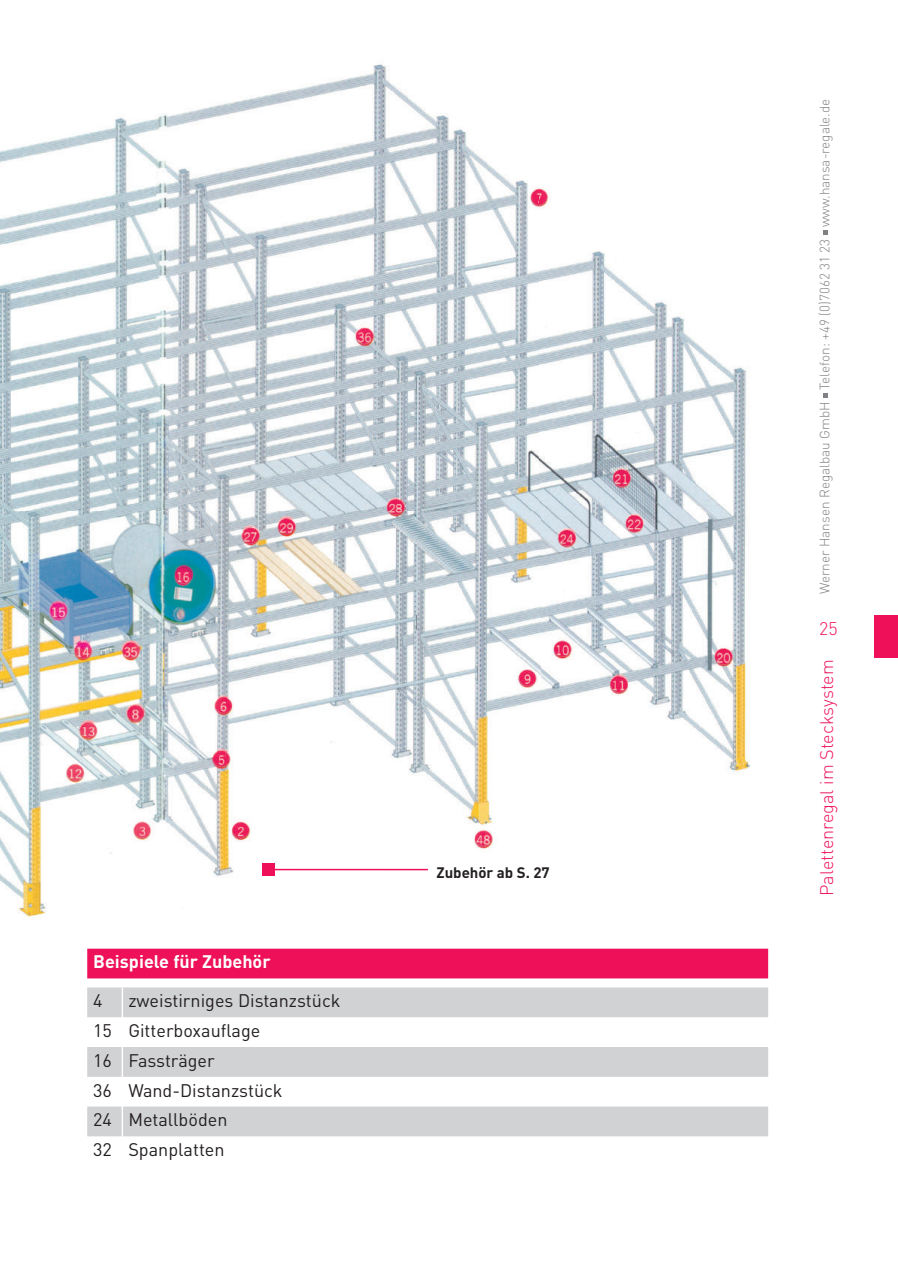
<style>
.page{position:relative;width:898px;height:1272px;background:#fff}
.page>*{position:absolute;margin:0;border:0;box-sizing:border-box;transform-origin:0 0}
.t1{font:18px/29.7px "DIN Pro";color:#231f20}
.t2{font:300 18px "DIN Pro";color:#ee1059}
.t3{font:700 18px "DIN Pro";color:#fff}
.t4{font:700 15px "DIN Pro";color:#231f20}
.t5{font:300 13.5px "DIN Pro";color:#808285}
</style>
<div class="page">
<div style="left:874px;top:614px;width:23px;height:43px;background:#ee1059"></div>
<svg style="left:823px;top:393px;width:4px;height:5px"></svg>
<svg style="left:823px;top:231px;width:4px;height:4px"></svg>
<img style="left:0;top:64px;width:750px;height:853px">
<div style="left:261px;top:863px;width:13px;height:12px;background:#ee1059"></div>
<hr style="left:275px;top:868px;width:153px;height:2px;background:#ee1059">
<div style="left:87px;top:948px;width:680px;height:30px;background:#ee1059"></div>
<svg style="left:87px;top:987px;width:680px;height:149px;fill:#d1d2d4"></svg>
<hr style="left:121px;top:1046px;width:2px;height:30px;background:#fff">
<hr style="left:121px;top:1076px;width:2px;height:30px;background:#fff">
<hr style="left:121px;top:1106px;width:2px;height:30px;background:#fff">
<hr style="left:121px;top:1017px;width:2px;height:29px;background:#fff">
<hr style="left:121px;top:987px;width:2px;height:30px;background:#fff">
<p class="t3" style="left:93px;top:949px;width:179px">Beispiele für Zubehör</p>
<p class="t1" style="left:93px;top:985px;width:11px">4</p>
<p class="t1" style="left:93px;top:985px;width:249px;text-indent:35px">zweistirniges Distanzstück<br>15 Gitterboxauflage<br>16 Fassträger<br>36 Wand-Distanzstück<br>24 Metallböden<br>32 Spanplatten</p>
<p class="t4" style="left:436px;top:862px;width:115px">Zubehör ab S. 27</p>
<p class="t5" style="left:815px;top:594px;width:497px;rotate:-90deg">Werner Hansen Regalbau GmbH Telefon: +49 (0)7062 31 23 www.hansa-regale.de</p>
<p class="t2" style="left:819px;top:616px;width:20px">25</p>
<p class="t2" style="left:814px;top:895px;width:238px;rotate:-90deg">Palettenregal im Stecksystem</p>
</div>
